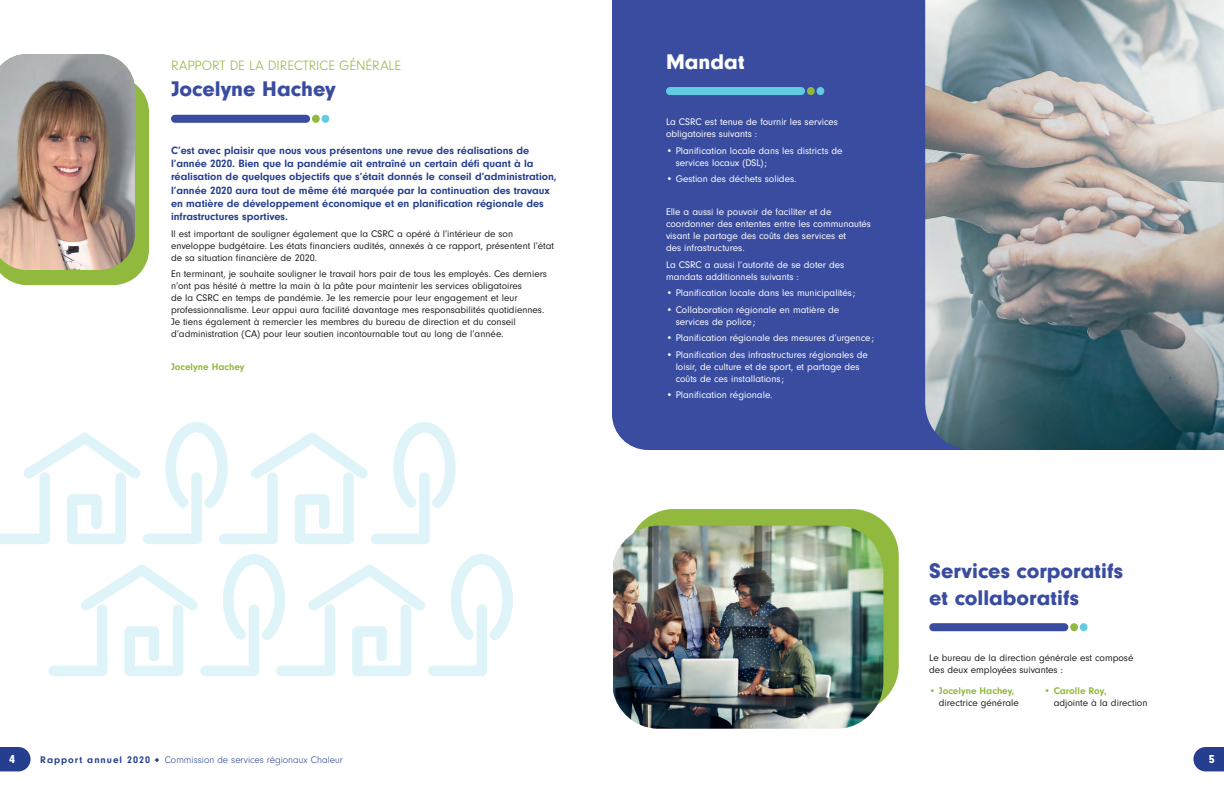
<style>
.page{position:relative;width:1224px;height:792px;background:#fff}
.page>*{position:absolute;margin:0;border:0;box-sizing:border-box;transform-origin:0 0}
.Gros_Titre{font:900 22px/26.4px "Neuzeit Gro";color:#394ca0}
.Gros_Titre-2{font:900 22px "Neuzeit Gro";color:#fff}
.Sous-titre{font:300 14px "Neuzeit Gro";color:#90b93d}
.t1{font:900 12px "Neuzeit Gro";color:#fff}
.Texte_mis_en_valeur{font:700 11px/13.2px "Neuzeit Gro";color:#253f8e}
.Texte_courant{font:10px/12px "Neuzeit Gro";color:#231f20}
.Texte_courant-2{font:10px/12px "Neuzeit Gro";color:#fff}
.t2{font:300 10px "Neuzeit Gro";color:#253f8e}
.t3{font:700 10px "Neuzeit Gro";letter-spacing:.1em;color:#253f8e}
.Texte_courant-3{font:700 10px "Neuzeit Gro";color:#90b93d}
.s1{color:#90b93d}
.s2{font-weight:700;color:#90b93d}
</style>
<div class="page">
<div style="left:627px;top:509px;width:272px;height:203px;background:#90b93d;border-radius:47px"></div>
<svg style="left:0;top:84px;width:149px;height:201px;background:#9bc050"></svg>
<img style="left:0;top:54px;width:135px;height:216px">
<div style="left:612px;top:0;width:313px;height:450px;background:#394ca0"></div>
<div style="left:171px;top:115px;width:139px;height:8px;background:#394ca0;border-radius:4px"></div>
<div style="left:312px;top:115px;width:8px;height:8px;background:#90b93d;border-radius:4px"></div>
<div style="left:322px;top:115px;width:7px;height:8px;background:#63cbe1;border-radius:4px"></div>
<div style="left:666px;top:87px;width:139px;height:8px;background:#63cbe1;border-radius:4px"></div>
<div style="left:807px;top:87px;width:8px;height:8px;background:#90b93d;border-radius:4px"></div>
<div style="left:817px;top:87px;width:7px;height:8px;background:#63cbe1;border-radius:4px"></div>
<div style="left:929px;top:623px;width:139px;height:8px;background:#394ca0;border-radius:4px"></div>
<div style="left:1070px;top:623px;width:8px;height:8px;background:#90b93d;border-radius:4px"></div>
<div style="left:1080px;top:623px;width:8px;height:8px;background:#63cbe1;border-radius:4px"></div>
<img style="left:925px;top:0;width:299px;height:450px">
<img style="left:613px;top:526px;width:270px;height:203px">
<svg style="left:0;top:422px;width:456px;height:122px"></svg>
<svg style="left:48px;top:554px;width:465px;height:122px"></svg>
<svg style="left:1193px;top:747px;width:31px;height:24px"></svg>
<svg style="left:0;top:747px;width:31px;height:24px"></svg>
<svg style="left:155px;top:758px;width:4px;height:4px"></svg>
<p class="Sous-titre" style="left:171px;top:58px;width:232px">RAPPORT DE LA DIRECTRICE GÉNÉRALE</p>
<p class="Gros_Titre" style="left:171px;top:76px;width:166px">Jocelyne Hachey</p>
<p class="Texte_mis_en_valeur" style="left:171px;top:144px;width:387px">C’est avec plaisir que nous vous présentons une revue des réalisations de l’année 2020. Bien que la pandémie ait entraîné un certain défi quant à la réalisation de quelques objectifs que s’était donnés le conseil d’administration, l’année 2020 aura tout de même été marquée par la continuation des travaux en matière de développement économique et en planification régionale des infrastructures sportives.</p>
<p class="Texte_courant" style="left:171px;top:227px;width:385px">Il est important de souligner également que la CSRC a opéré à l’intérieur de son enveloppe budgétaire. Les états financiers audités, annexés à ce rapport, présentent l’état de sa situation financière de 2020.</p>
<p class="Texte_courant" style="left:171px;top:268px;width:378px">En terminant, je souhaite souligner le travail hors pair de tous les employés. Ces derniers n’ont pas hésité à mettre la main à la pâte pour maintenir les services obligatoires<br>de la CSRC en temps de pandémie. Je les remercie pour leur engagement et leur professionnalisme. Leur appui aura facilité davantage mes responsabilités quotidiennes.<br>Je tiens également à remercier les membres du bureau de direction et du conseil d’administration (CA) pour leur soutien incontournable tout au long de l’année.</p>
<p class="Texte_courant-3" style="left:171px;top:361px;width:75px">Jocelyne Hachey</p>
<p class="Gros_Titre-2" style="left:666px;top:49px;width:80px">Mandat</p>
<p class="Texte_courant-2" style="left:666px;top:116px;width:174px">La CSRC est tenue de fournir les services obligatoires suivants :</p>
<p class="Texte_courant-2" style="left:676px;top:144px;width:169px;text-indent:-10px">• Planification locale dans les districts de services locaux (DSL);</p>
<p class="Texte_courant-2" style="left:666px;top:173px;width:132px">• Gestion des déchets solides.</p>
<p class="Texte_courant-2" style="left:666px;top:206px;width:207px">Elle a aussi le pouvoir de faciliter et de coordonner des ententes entre les communautés visant le partage des coûts des services et<br>des infrastructures.</p>
<p class="Texte_courant-2" style="left:666px;top:258px;width:180px">La CSRC a aussi l’autorité de se doter des mandats additionnels suivants :</p>
<p class="Texte_courant-2" style="left:666px;top:287px;width:191px">• Planification locale dans les municipalités ;</p>
<p class="Texte_courant-2" style="left:676px;top:303px;width:165px;text-indent:-10px">• Collaboration régionale en matière de services de police;</p>
<p class="Texte_courant-2" style="left:666px;top:332px;width:210px">• Planification régionale des mesures d’urgence;</p>
<p class="Texte_courant-2" style="left:676px;top:348px;width:194px;text-indent:-10px">• Planification des infrastructures régionales de loisir, de culture et de sport, et partage des coûts de ces installations ;</p>
<p class="Texte_courant-2" style="left:666px;top:389px;width:108px">• Planification régionale.</p>
<p class="Gros_Titre" style="left:929px;top:558px;width:195px">Services corporatifs et collaboratifs</p>
<p class="Texte_courant" style="left:929px;top:652px;width:206px">Le bureau de la direction générale est composé des deux employées suivantes :</p>
<p class="Texte_courant" style="left:939px;top:685px;width:81px;text-indent:-10px"><span class="s1">•</span> <span class="s2">Jocelyne Hachey, </span>directrice générale</p>
<p class="Texte_courant" style="left:1054px;top:685px;width:95px;text-indent:-10px"><span class="s1">•</span> <span class="s2">Carolle Roy,<br></span>adjointe à la direction</p>
<p class="t1" style="left:9px;top:752px;width:7px">4</p>
<p class="t3" style="left:40px;top:754px;width:111px">Rapport annuel 2020</p>
<p class="t2" style="left:165px;top:754px;width:180px">Commission de services régionaux Chaleur</p>
<p class="t1" style="left:1209px;top:752px;width:7px">5</p>
</div>
